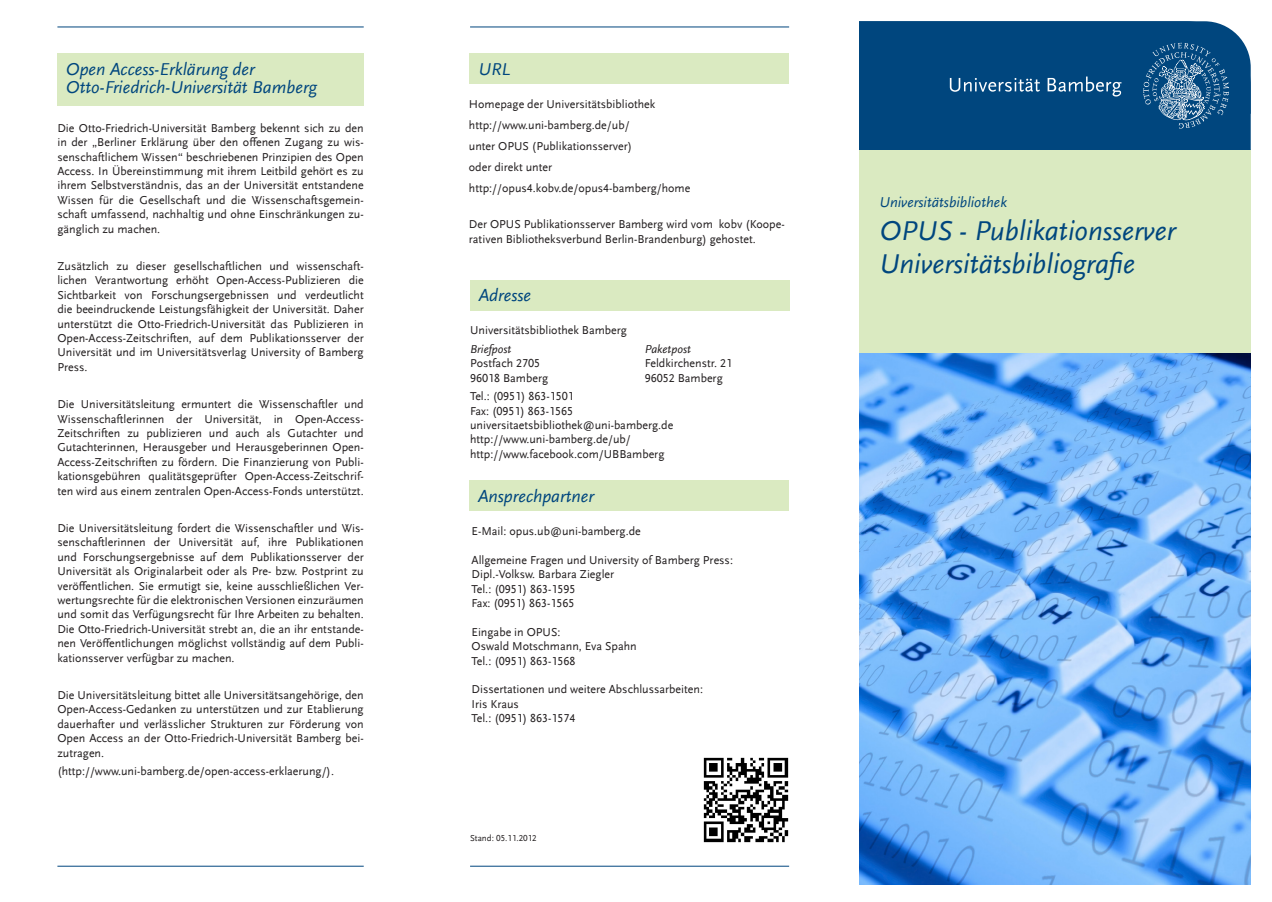
<style>
.page{position:relative;width:1272px;height:902px;background:#fff}
.page>*{position:absolute;margin:0;border:0;box-sizing:border-box;transform-origin:0 0}
.Überschrift_weiß{font:italic 28.5px "UB Scala Sans";color:#00467e}
.Flyer_Überschriften{font:italic 18px "UB Scala Sans";color:#00467e}
.Zusatz_Überschrift_w{font:italic 15px "UB Scala Sans";color:#00467e}
.Fließtext{font:12px/14.4px "UB Scala Sans";color:#231f20;text-align:justify}
.Überschrift_weiß-2{font:12px/15px "UB Scala Sans";color:#231f20}
.Fließtext-2{font:9px "UB Scala Sans";color:#231f20}
.s1{font-style:italic}
</style>
<div class="page">
<hr style="left:57px;top:27px;width:307px;height:1px;background:#00467e">
<hr style="left:470px;top:27px;width:319px;height:1px;background:#00467e">
<hr style="left:57px;top:865px;width:307px;height:1px;background:#00467e">
<hr style="left:470px;top:865px;width:319px;height:1px;background:#00467e">
<div style="left:859px;top:150px;width:391px;height:203px;background:#daeac1"></div>
<div style="left:57px;top:53px;width:307px;height:53px;background:#daeac1"></div>
<div style="left:470px;top:280px;width:319px;height:30px;background:#daeac1"></div>
<div style="left:469px;top:480px;width:319px;height:30px;background:#daeac1"></div>
<div style="left:859px;top:128px;width:391px;height:22px;background:#00467e"></div>
<svg style="left:859px;top:21px;width:391px;height:107px;background:#0f5186"></svg>
<img style="left:703px;top:757px;width:85px;height:85px">
<div style="left:470px;top:53px;width:319px;height:31px;background:#daeac1"></div>
<img style="left:859px;top:353px;width:391px;height:531px">
<p class="Flyer_Überschriften" style="left:66px;top:58px;width:190px">Open Access-Erklärung der</p>
<p class="Flyer_Überschriften" style="left:66px;top:76px;width:252px">Otto-Friedrich-Universität Bamberg</p>
<p class="Fließtext" style="left:57px;top:121px;width:308px">Die Otto-Friedrich-Universität Bamberg bekennt sich zu den in der „Berliner Erklärung über den offenen Zugang zu wis&shy;senschaftlichem Wissen“ beschriebenen Prinzipien des Open Access. In Übereinstimmung mit ihrem Leitbild gehört es zu ihrem Selbstverständnis, das an der Universität entstandene Wissen für die Gesellschaft und die Wissenschaftsgemein&shy;schaft umfassend, nachhaltig und ohne Einschränkungen zu&shy;gänglich zu machen.</p>
<p class="Fließtext" style="left:57px;top:259px;width:308px">Zusätzlich zu dieser gesellschaftlichen und wissenschaft&shy;lichen Verantwortung erhöht Open-Access-Publizieren die Sichtbarkeit von Forschungsergebnissen und verdeutlicht die beeindruckende Leistungsfähigkeit der Universität. Daher unterstützt die Otto-Friedrich-Universität das Publizieren in Open-Access-Zeitschriften, auf dem Publikationsserver der Universität und im Universitätsverlag University of Bamberg Press.</p>
<p class="Fließtext" style="left:57px;top:397px;width:308px">Die Universitätsleitung ermuntert die Wissenschaftler und Wissenschaftlerinnen der Universität, in Open-Access-Zeitschriften zu publizieren und auch als Gutachter und Gutachterinnen, Herausgeber und Herausgeberinnen Open-Access-Zeitschriften zu fördern. Die Finanzierung von Publi&shy;kationsgebühren qualitätsgeprüfter Open-Access-Zeitschrif&shy;ten wird aus einem zentralen Open-Access-Fonds unterstützt.</p>
<p class="Fließtext" style="left:57px;top:520px;width:308px">Die Universitätsleitung fordert die Wissenschaftler und Wis&shy;senschaftlerinnen der Universität auf, ihre Publikationen und Forschungsergebnisse auf dem Publikationsserver der Universität als Originalarbeit oder als Pre- bzw. Postprint zu veröffentlichen. Sie ermutigt sie, keine ausschließlichen Ver&shy;wertungsrechte für die elektronischen Versionen einzuräumen und somit das Verfügungsrecht für Ihre Arbeiten zu behalten.<br>Die Otto-Friedrich-Universität strebt an, die an ihr entstande&shy;nen Veröffentlichungen möglichst vollständig auf dem Publi&shy;kationsserver verfügbar zu machen.</p>
<p class="Fließtext" style="left:57px;top:687px;width:308px">Die Universitätsleitung bittet alle Universitätsangehörige, den Open-Access-Gedanken zu unterstützen und zur Etablierung dauerhafter und verlässlicher Strukturen zur Förderung von Open Access an der Otto-Friedrich-Universität Bamberg bei&shy;zutragen.</p>
<p class="Fließtext" style="left:57px;top:764px;width:278px">(http://www.uni-bamberg.de/open-access-erklaerung/).</p>
<p class="Flyer_Überschriften" style="left:478px;top:58px;width:34px">URL</p>
<p class="Überschrift_weiß-2" style="left:469px;top:96px;width:188px">Homepage der Universitätsbibliothek</p>
<p class="Überschrift_weiß-2" style="left:469px;top:117px;width:162px">http://www.uni-bamberg.de/ub/</p>
<p class="Überschrift_weiß-2" style="left:469px;top:138px;width:165px">unter OPUS (Publikationsserver)</p>
<p class="Überschrift_weiß-2" style="left:469px;top:159px;width:85px">oder direkt unter</p>
<p class="Überschrift_weiß-2" style="left:469px;top:180px;width:223px">http://opus4.kobv.de/opus4-bamberg/home</p>
<p class="Überschrift_weiß-2" style="left:469px;top:216px;width:317px">Der OPUS Publikationsserver Bamberg wird vom kobv (Koope&shy;rativen Bibliotheksverbund Berlin-Brandenburg) gehostet.</p>
<p class="Flyer_Überschriften" style="left:478px;top:285px;width:54px">Adresse</p>
<p class="Fließtext" style="left:470px;top:323px;width:158px">Universitätsbibliothek Bamberg</p>
<p class="Fließtext" style="left:470px;top:341px;width:80px;text-align:left"><span class="s1">Briefpost<br></span>Postfach 2705<br>96018 Bamberg</p>
<p class="Fließtext" style="left:470px;top:389px;width:105px">Tel.: (0951) 863-1501</p>
<p class="Fließtext" style="left:470px;top:403px;width:104px">Fax: (0951) 863-1565</p>
<p class="Fließtext" style="left:470px;top:418px;width:205px">universitaetsbibliothek@uni-bamberg.de</p>
<p class="Fließtext" style="left:470px;top:432px;width:162px">http://www.uni-bamberg.de/ub/</p>
<p class="Fließtext" style="left:470px;top:446px;width:196px">http://www.facebook.com/UBBamberg</p>
<p class="Fließtext" style="left:644px;top:341px;width:89px;text-align:left"><span class="s1">Paketpost<br></span>Feldkirchenstr. 21<br>96052 Bamberg</p>
<p class="Flyer_Überschriften" style="left:478px;top:485px;width:117px">Ansprechpartner</p>
<p class="Fließtext" style="left:471px;top:523px;width:171px">E-Mail: opus.ub@uni-bamberg.de</p>
<p class="Fließtext" style="left:471px;top:552px;width:263px">Allgemeine Fragen und University of Bamberg Press:</p>
<p class="Fließtext" style="left:471px;top:567px;width:144px">Dipl.-Volksw. Barbara Ziegler</p>
<p class="Fließtext" style="left:471px;top:581px;width:105px">Tel.: (0951) 863-1595</p>
<p class="Fließtext" style="left:471px;top:595px;width:104px">Fax: (0951) 863-1565</p>
<p class="Fließtext" style="left:471px;top:624px;width:90px">Eingabe in OPUS:</p>
<p class="Fließtext" style="left:471px;top:639px;width:167px">Oswald Motschmann, Eva Spahn</p>
<p class="Fließtext" style="left:471px;top:653px;width:105px">Tel.: (0951) 863-1568</p>
<p class="Fließtext" style="left:471px;top:682px;width:233px">Dissertationen und weitere Abschlussarbeiten:</p>
<p class="Fließtext" style="left:471px;top:696px;width:49px">Iris Kraus</p>
<p class="Fließtext" style="left:471px;top:711px;width:105px">Tel.: (0951) 863-1574</p>
<p class="Fließtext-2" style="left:470px;top:832px;width:68px">Stand: 05.11.2012</p>
<p class="Zusatz_Überschrift_w" style="left:879px;top:194px;width:129px">Universitätsbibliothek</p>
<p class="Überschrift_weiß" style="left:879px;top:214px;width:298px">OPUS - Publikationsserver</p>
<p class="Überschrift_weiß" style="left:879px;top:247px;width:257px">Universitätsbibliografie</p>
</div>
